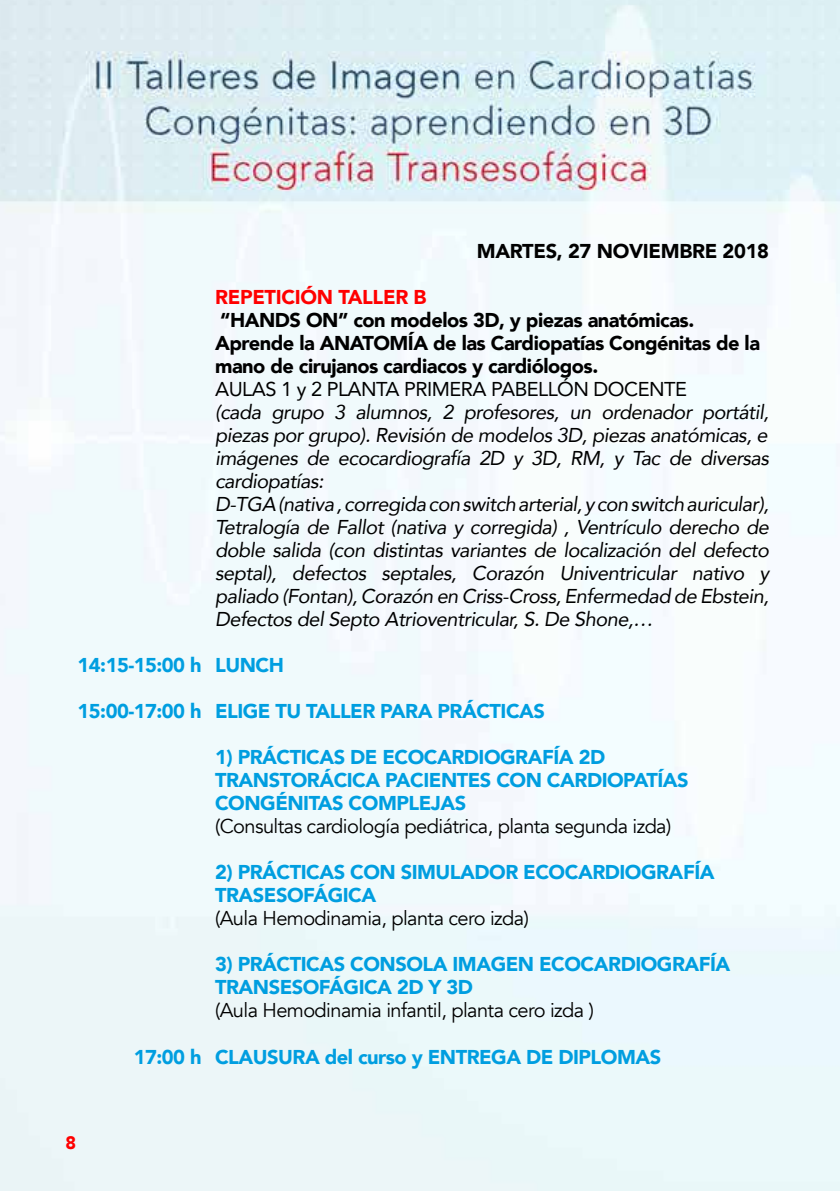
<style>
.page{position:relative;width:840px;height:1191px;background:#fff}
.page>*{position:absolute;margin:0;border:0;box-sizing:border-box;transform-origin:0 0}
.t1{font:italic 20px/23px "Avenir";letter-spacing:-.025em;color:#000}
.t2{font:900 20px/23px "Avenir";letter-spacing:-.025em;color:#009ee0}
.t3{font:900 20px/23px "Avenir";letter-spacing:-.025em;color:#000}
.t4{font:20px "Avenir";letter-spacing:-.03em;color:#000}
.t5{font:20px "Avenir";letter-spacing:-.025em;color:#000}
.t6{font:900 20px "Avenir";letter-spacing:-.015em;color:#f00}
.t7{font:900 18px "Avenir";color:#f00}
</style>
<div class="page">
<img style="left:0;top:0;width:839px;height:1191px">
<p class="t3" style="left:476px;top:239px;width:293px">MARTES, 27 NOVIEMBRE 2018</p>
<p class="t6" style="left:215px;top:280px;width:213px">REPETICIÓN TALLER B</p>
<p class="t3" style="left:215px;top:308px;width:546px">“HANDS ON” con modelos 3D, y piezas anatómicas.<br>Aprende la ANATOMÍA de las Cardiopatías Congénitas de la mano de cirujanos cardiacos y cardiólogos.</p>
<p class="t5" style="left:215px;top:373px;width:473px">AULAS 1 y 2 PLANTA PRIMERA PABELLÓN DOCENTE</p>
<p class="t1" style="left:215px;top:401px;width:555px">(cada grupo 3 alumnos, 2 profesores, un ordenador portátil, piezas por grupo). Revisión de modelos 3D, piezas anatómicas, e imágenes de ecocardiografía 2D y 3D, RM, y Tac de diversas cardiopatías:<br>D-TGA (nativa , corregida con switch arterial, y con switch auricular), Tetralogía de Fallot (nativa y corregida) , Ventrículo derecho de doble salida (con distintas variantes de localización del defecto septal), defectos septales, Corazón Univentricular nativo y paliado (Fontan), Corazón en Criss-Cross, Enfermedad de Ebstein, Defectos del Septo Atrioventricular, S. De Shone,…</p>
<p class="t2" style="left:77px;top:653px;width:208px">14:15-15:00 h LUNCH</p>
<p class="t2" style="left:77px;top:699px;width:468px">15:00-17:00 h ELIGE TU TALLER PARA PRÁCTICAS</p>
<p class="t2" style="left:215px;top:745px;width:475px">1) PRÁCTICAS DE ECOCARDIOGRAFÍA 2D<br>TRANSTORÁCICA PACIENTES CON CARDIOPATÍAS<br>CONGÉNITAS COMPLEJAS</p>
<p class="t4" style="left:215px;top:814px;width:457px">(Consultas cardiología pediátrica, planta segunda izda)</p>
<p class="t2" style="left:215px;top:860px;width:500px">2) PRÁCTICAS CON SIMULADOR ECOCARDIOGRAFÍA<br>TRASESOFÁGICA</p>
<p class="t4" style="left:215px;top:906px;width:315px">(Aula Hemodinamia, planta cero izda)</p>
<p class="t2" style="left:215px;top:952px;width:516px">3) PRÁCTICAS CONSOLA IMAGEN ECOCARDIOGRAFÍA<br>TRANSESOFÁGICA 2D Y 3D</p>
<p class="t4" style="left:215px;top:998px;width:380px">(Aula Hemodinamia infantil, planta cero izda )</p>
<p class="t2" style="left:134px;top:1044px;width:528px">17:00 h CLAUSURA del curso y ENTREGA DE DIPLOMAS</p>
<p class="t7" style="left:66px;top:1127px;width:12px">8</p>
</div>
